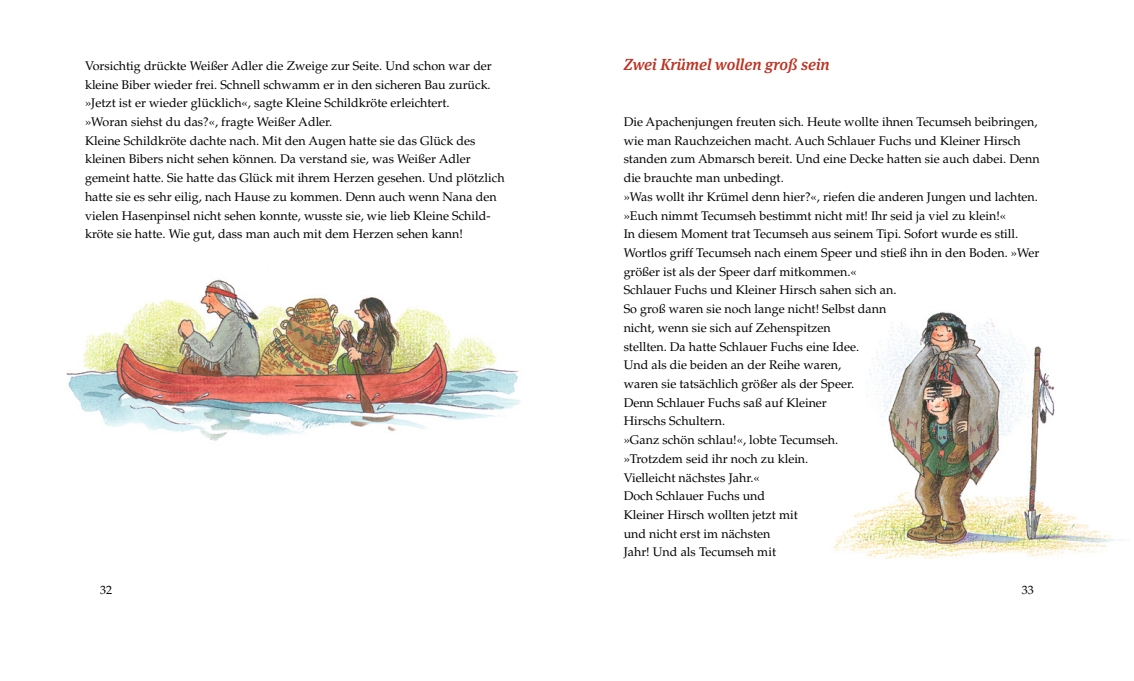
<style>
.page{position:relative;width:1134px;height:681px;background:#fff}
.page>*{position:absolute;margin:0;border:0;box-sizing:border-box;transform-origin:0 0}
.t1{font:italic 500 16px "Meta Serif OT";color:#bd3222}
.t2{font:12.5px/18.7px "Palatino LT Pro";color:#000}
.t3{font:12px "Palatino LT Pro";color:#000}
</style>
<div class="page">
<img style="left:66px;top:279px;width:455px;height:162px">
<img style="left:833px;top:312px;width:293px;height:248px">
<p class="t2" style="left:85px;top:58px;width:421px">Vorsichtig drückte Weißer Adler die Zweige zur Seite. Und schon war der kleine Biber wieder frei. Schnell schwamm er in den sicheren Bau zurück. »Jetzt ist er wieder glücklich«, sagte Kleine Schildkröte erleichtert.<br>»Woran siehst du das?«, fragte Weißer Adler.<br>Kleine Schildkröte dachte nach. Mit den Augen hatte sie das Glück des kleinen Bibers nicht sehen können. Da verstand sie, was Weißer Adler gemeint hatte. Sie hatte das Glück mit ihrem Herzen gesehen. Und plötzlich hatte sie es sehr eilig, nach Hause zu kommen. Denn auch wenn Nana den vielen Hasenpinsel nicht sehen konnte, wusste sie, wie lieb Kleine Schild&shy;kröte sie hatte. Wie gut, dass man auch mit dem Herzen sehen kann!</p>
<p class="t1" style="left:624px;top:58px;width:207px">Zwei Krümel wollen groß sein</p>
<p class="t2" style="left:624px;top:114px;width:417px">Die Apachenjungen freuten sich. Heute wollte ihnen Tecumseh beibringen, wie man Rauchzeichen macht. Auch Schlauer Fuchs und Kleiner Hirsch standen zum Abmarsch bereit. Und eine Decke hatten sie auch dabei. Denn die brauchte man unbedingt.<br>»Was wollt ihr Krümel denn hier?«, riefen die anderen Jungen und lachten. »Euch nimmt Tecumseh bestimmt nicht mit! Ihr seid ja viel zu klein!«<br>In diesem Moment trat Tecumseh aus seinem Tipi. Sofort wurde es still.<br>Wortlos griff Tecumseh nach einem Speer und stieß ihn in den Boden. »Wer größer ist als der Speer darf mitkommen.«<br>Schlauer Fuchs und Kleiner Hirsch sahen sich an.<br>So groß waren sie noch lange nicht! Selbst dann<br>nicht, wenn sie sich auf Zehenspitzen<br>stellten. Da hatte Schlauer Fuchs eine Idee.<br>Und als die beiden an der Reihe waren,<br>waren sie tatsächlich größer als der Speer.<br>Denn Schlauer Fuchs saß auf Kleiner<br>Hirschs Schultern.<br>»Ganz schön schlau!«, lobte Tecumseh.<br>»Trotzdem seid ihr noch zu klein.<br>Vielleicht nächstes Jahr.«<br>Doch Schlauer Fuchs und<br>Kleiner Hirsch wollten jetzt mit<br>und nicht erst im nächsten<br>Jahr! Und als Tecumseh mit</p>
<p class="t3" style="left:100px;top:585px;width:13px">32</p>
<p class="t3" style="left:1022px;top:585px;width:13px">33</p>
</div>
